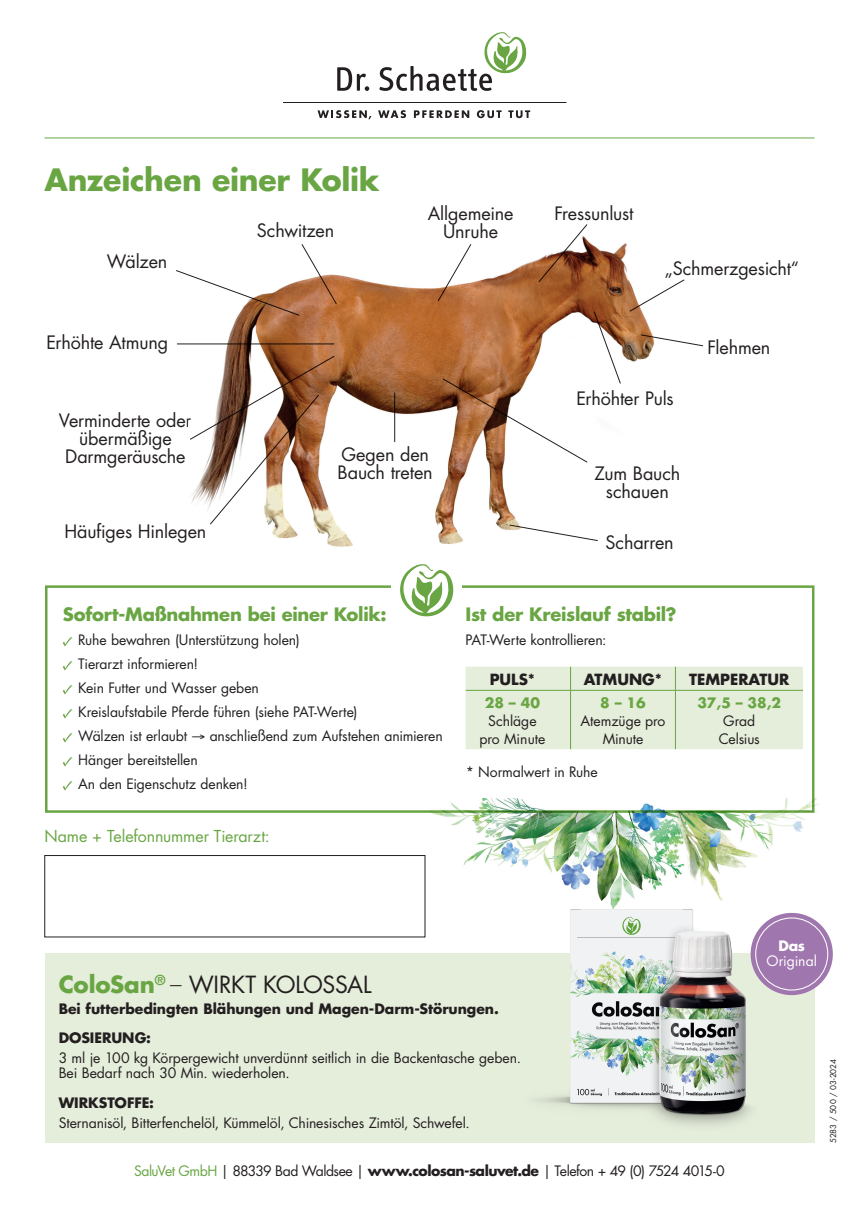
<style>
.page{position:relative;width:859px;height:1208px;background:#fff}
.page>*{position:absolute;margin:0;border:0;box-sizing:border-box;transform-origin:0 0}
.t1{font:700 30px "Futura LT Pro";letter-spacing:-.01em;color:#69a643}
.t2{font:23px "Futura LT Pro";letter-spacing:-.015em;color:#231f20}
.t3{font:18px/18px "Futura LT Pro";letter-spacing:-.01em;color:#231f20;text-align:center}
.t4{font:700 18px "Futura LT Pro";letter-spacing:-.015em;color:#69a643}
.t5{font:16px "Futura LT Pro";letter-spacing:-.01em;color:#69a643}
.t6{font:700 15px "Futura LT Pro";color:#231f20}
.t7{font:14px/24px "Futura LT Pro";letter-spacing:-.01em;color:#231f20;text-align:center}
.t8{font:14px "Futura LT Pro";letter-spacing:-.04em;color:#231f20}
.t9{font:700 14px/29.2px "Futura LT Pro";letter-spacing:-.005em;color:#231f20}
.t10{font:700 14px "Futura LT Pro";color:#69a643}
.t11{font:14px "Futura LT Pro";letter-spacing:-.005em;color:#fff}
.t12{font:700 14px "Futura LT Pro";color:#fff}
.t13{font:8px "Futura LT Pro";letter-spacing:-.01em;color:#231f20}
.s1{font-weight:700;color:#69a643}
.s2{font-weight:300}
.s3{color:#69a643}
.s4{font-weight:700}
</style>
<div class="page">
<img style="left:177px;top:241px;width:476px;height:306px">
<div style="left:45px;top:585px;width:769px;height:228px;border:2px solid #69a643"></div>
<img style="left:421px;top:798px;width:404px;height:131px">
<div style="left:45px;top:855px;width:380px;height:82px;background:#fff"></div>
<div style="left:45px;top:855px;width:380px;height:82px;border:1px solid #231f20"></div>
<div style="left:45px;top:953px;width:769px;height:190px;background:#e5eddb"></div>
<img style="left:515px;top:890px;width:232px;height:219px">
<img style="left:622px;top:910px;width:158px;height:216px">
<div style="left:751px;top:913px;width:82px;height:82px;background:#9f76ad;border-radius:50%"></div>
<div style="left:755px;top:917px;width:73px;height:73px;border:1px solid #fff;border-radius:50%"></div>
<div style="left:391px;top:561px;width:71px;height:59px;background:#fff"></div>
<svg style="left:400px;top:564px;width:54px;height:53px"></svg>
<div style="left:466px;top:666px;width:337px;height:83px;background:#e5eddb"></div>
<hr style="left:466px;top:690px;width:104px;height:1px;background:#69a643">
<hr style="left:570px;top:690px;width:105px;height:1px;background:#69a643">
<hr style="left:570px;top:690px;width:1px;height:59px;background:#69a643">
<hr style="left:675px;top:690px;width:128px;height:1px;background:#69a643">
<hr style="left:675px;top:690px;width:1px;height:59px;background:#69a643">
<svg style="left:337px;top:32px;width:190px;height:59px"></svg>
<hr style="left:283px;top:102px;width:283px;height:1px;background:#231f20">
<svg style="left:318px;top:110px;width:53px;height:9px"></svg>
<svg style="left:378px;top:110px;width:28px;height:8px"></svg>
<svg style="left:414px;top:110px;width:55px;height:8px"></svg>
<svg style="left:477px;top:110px;width:25px;height:8px"></svg>
<svg style="left:508px;top:110px;width:22px;height:8px"></svg>
<hr style="left:45px;top:137px;width:769px;height:1px;background:#69a643">
<svg style="left:437px;top:243px;width:35px;height:59px"></svg>
<svg style="left:537px;top:224px;width:51px;height:59px"></svg>
<svg style="left:628px;top:278px;width:57px;height:35px"></svg>
<svg style="left:640px;top:334px;width:63px;height:13px"></svg>
<svg style="left:442px;top:310px;width:180px;height:153px"></svg>
<svg style="left:508px;top:524px;width:91px;height:18px"></svg>
<hr style="left:394px;top:393px;width:1px;height:49px;background:#231f20">
<svg style="left:189px;top:355px;width:147px;height:170px"></svg>
<hr style="left:177px;top:343px;width:157px;height:1px;background:#231f20">
<svg style="left:176px;top:243px;width:162px;height:73px"></svg>
<svg style="left:63px;top:637px;width:9px;height:9px"></svg>
<svg style="left:63px;top:661px;width:9px;height:9px"></svg>
<svg style="left:63px;top:685px;width:9px;height:9px"></svg>
<svg style="left:63px;top:709px;width:9px;height:9px"></svg>
<svg style="left:63px;top:733px;width:9px;height:9px"></svg>
<svg style="left:63px;top:757px;width:9px;height:9px"></svg>
<svg style="left:63px;top:781px;width:9px;height:9px"></svg>
<h1 class="t1" style="left:45px;top:156px;width:336px">Anzeichen einer Kolik</h1>
<p class="t3" style="left:257px;top:221px;width:79px">Schwitzen</p>
<p class="t3" style="left:107px;top:252px;width:62px">Wälzen</p>
<p class="t3" style="left:46px;top:333px;width:123px">Erhöhte Atmung</p>
<p class="t3" style="left:428px;top:204px;width:87px">Allgemeine<br>Unruhe</p>
<p class="t3" style="left:554px;top:204px;width:80px">Fressunlust</p>
<p class="t3" style="left:664px;top:260px;width:136px">„Schmerzgesicht“</p>
<p class="t3" style="left:707px;top:338px;width:64px">Flehmen</p>
<p class="t3" style="left:576px;top:389px;width:99px">Erhöhter Puls</p>
<p class="t3" style="left:59px;top:411px;width:134px">Verminderte oder übermäßige<br>Darmgeräusche</p>
<p class="t3" style="left:64px;top:522px;width:144px">Häufiges Hinlegen</p>
<p class="t3" style="left:338px;top:445px;width:97px;text-align:left">Gegen den<br>Bauch treten</p>
<p class="t4" style="left:63px;top:600px;width:325px">Sofort-Maßnahmen bei einer Kolik:</p>
<p class="t7" style="left:78px;top:627px;width:366px;text-align:left">Ruhe bewahren (Unterstützung holen)<br>Tierarzt informieren!<br>Kein Futter und Wasser geben<br>Kreislaufstabile Pferde führen (siehe PAT-Werte)<br>Wälzen ist erlaubt → anschließend zum Aufstehen animieren Hänger bereitstellen<br>An den Eigenschutz denken!</p>
<p class="t5" style="left:45px;top:825px;width:227px">Name + Telefonnummer Tierarzt:</p>
<p class="t3" style="left:594px;top:464px;width:87px">Zum Bauch schauen</p>
<p class="t3" style="left:605px;top:533px;width:70px">Scharren</p>
<p class="t4" style="left:466px;top:600px;width:212px">Ist der Kreislauf stabil?</p>
<p class="t7" style="left:466px;top:627px;width:142px">PAT-Werte kontrollieren:</p>
<p class="t6" style="left:490px;top:667px;width:47px">PULS*</p>
<p class="t6" style="left:584px;top:667px;width:80px">ATMUNG*</p>
<p class="t6" style="left:689px;top:667px;width:102px">TEMPERATUR</p>
<p class="t10" style="left:485px;top:691px;width:57px">28 – 40</p>
<p class="t7" style="left:479px;top:711px;width:68px;line-height:18px">Schläge pro Minute</p>
<p class="t10" style="left:600px;top:691px;width:47px">8 – 16</p>
<p class="t7" style="left:580px;top:711px;width:86px;line-height:18px">Atemzüge pro<br>Minute</p>
<p class="t10" style="left:697px;top:691px;width:85px">37,5 – 38,2</p>
<p class="t7" style="left:719px;top:711px;width:43px;line-height:18px">Grad<br>Celsius</p>
<p class="t7" style="left:466px;top:760px;width:134px">* Normalwert in Ruhe</p>
<h2 class="t2" style="left:59px;top:968px;width:315px"><span class="s1">ColoSan</span><sup>®</sup> <span class="s2">–</span> WIRKT KOLOSSAL</h2>
<p class="t9" style="left:59px;top:993px;width:442px">Bei futterbedingten Blähungen und Magen-Darm-Störungen.<br>DOSIERUNG:</p>
<p class="t7" style="left:59px;top:1050px;width:464px;line-height:15px;text-align:left">3 ml je 100 kg Körpergewicht unverdünnt seitlich in die Backentasche geben.<br>Bei Bedarf nach 30 Min. wiederholen.</p>
<p class="t9" style="left:59px;top:1087px;width:97px">WIRKSTOFFE:</p>
<p class="t7" style="left:59px;top:1111px;width:413px">Sternanisöl, Bitterfenchelöl, Kümmelöl, Chinesisches Zimtöl, Schwefel.</p>
<p class="t8" style="left:134px;top:1161px;width:592px"><span class="s3">SaluVet GmbH</span> | 88339 Bad Waldsee | <span class="s4">www.colosan-saluvet.de</span> | Telefon + 49 (0) 7524 4015-0</p>
<p class="t12" style="left:778px;top:935px;width:28px">Das</p>
<p class="t11" style="left:766px;top:950px;width:52px">Original</p>
<p class="t13" style="left:828px;top:1143px;width:86px;rotate:-90deg">5283 / 500 / 03-2024</p>
</div>
